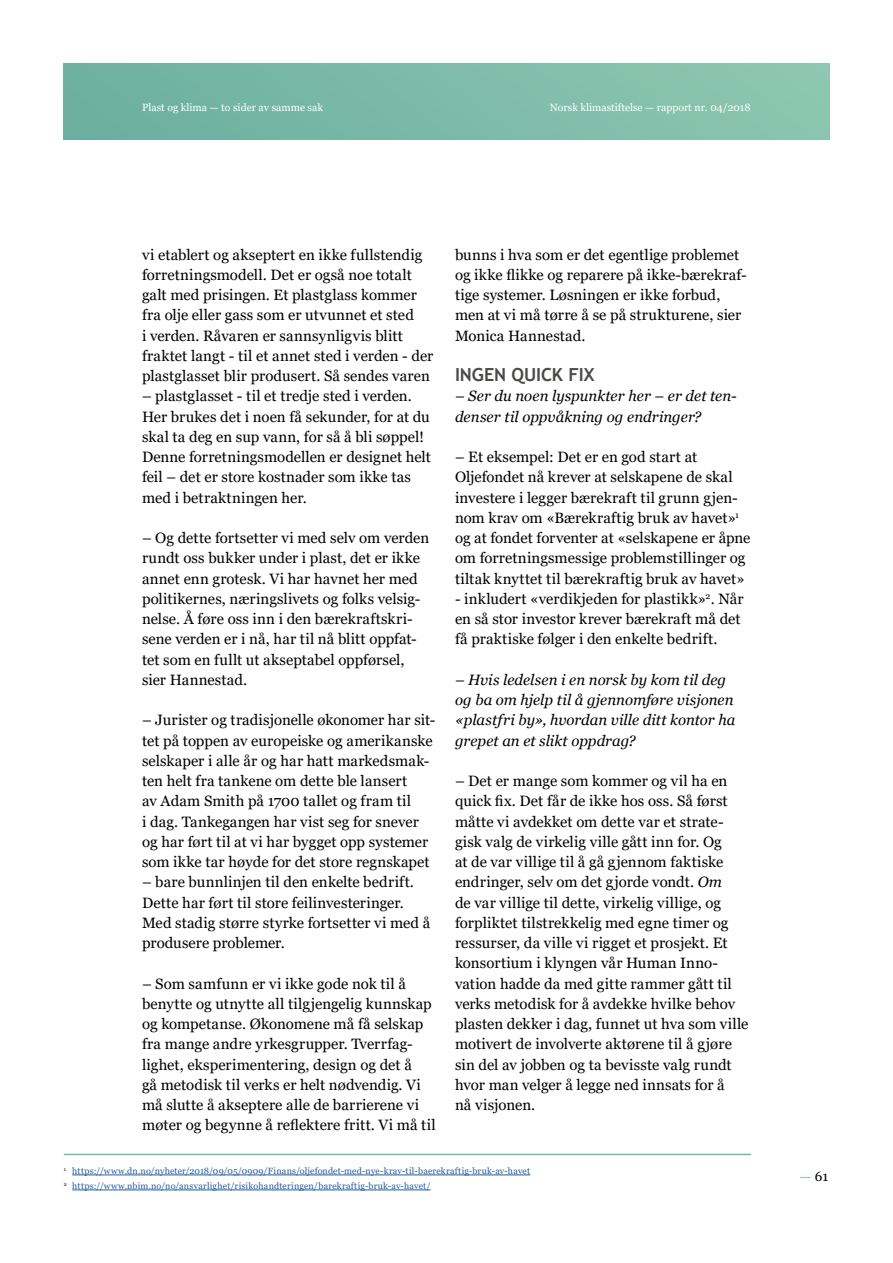
<style>
.page{position:relative;width:893px;height:1263px;background:#fff}
.page>*{position:absolute;margin:0;border:0;box-sizing:border-box;transform-origin:0 0}
.t1{font:700 18px "Trebuchet MS";letter-spacing:-.005em;color:#4a4a49}
.t2{font:15px/20.2px "Georgia";letter-spacing:.005em;color:#000}
.t3{font:italic 15px/20.2px "Georgia";color:#000}
.t4{font:13.5px "Georgia";color:#000}
.t5{font:10.5px "Georgia";color:#fff}
.t6{font:9px/15px "Georgia";letter-spacing:.02em;color:#275b9b}
.s1{font-style:italic}
.s2{color:#6fc09f}
</style>
<div class="page">
<div style="left:64px;top:64px;width:765px;height:75px;background:linear-gradient(to right,#6caf9f,#8ec6b1)"></div>
<hr style="left:72px;top:1175px;width:458px;height:1px;background:#275b9b">
<hr style="left:72px;top:1190px;width:359px;height:1px;background:#275b9b">
<hr style="left:64px;top:1154px;width:687px;height:1px;background:#6fc09f">
<p class="t5" style="left:142px;top:101px;width:183px">Plast og klima — to sider av samme sak</p>
<p class="t5" style="left:550px;top:101px;width:202px">Norsk klimastiftelse — rapport nr. 04/2018</p>
<p class="t2" style="left:142px;top:245px;width:293px">vi etablert og akseptert en ikke fullstendig forretningsmodell. Det er også noe totalt galt med prisingen. Et plastglass kommer fra olje eller gass som er utvunnet et sted<br>i verden. Råvaren er sannsynligvis blitt fraktet langt - til et annet sted i verden - der plastglasset blir produsert. Så sendes varen</p>
<p class="t2" style="left:142px;top:386px;width:290px">– plastglasset - til et tredje sted i verden.<br>Her brukes det i noen få sekunder, for at du skal ta deg en sup vann, for så å bli søppel!<br>Denne forretningsmodellen er designet helt feil – det er store kostnader som ikke tas med i betraktningen her.</p>
<p class="t2" style="left:142px;top:528px;width:289px">– Og dette fortsetter vi med selv om verden rundt oss bukker under i plast, det er ikke annet enn grotesk. Vi har havnet her med politikernes, næringslivets og folks velsig&shy;nelse. Å føre oss inn i den bærekraftskri&shy;sene verden er i nå, har til nå blitt oppfat&shy;tet som en fullt ut akseptabel oppførsel, sier Hannestad.</p>
<p class="t2" style="left:142px;top:710px;width:295px">– Jurister og tradisjonelle økonomer har sit&shy;tet på toppen av europeiske og amerikanske selskaper i alle år og har hatt markedsmak&shy;ten helt fra tankene om dette ble lansert<br>av Adam Smith på 1700 tallet og fram til<br>i dag. Tankegangen har vist seg for snever og har ført til at vi har bygget opp systemer som ikke tar høyde for det store regnskapet</p>
<p class="t2" style="left:142px;top:872px;width:290px">– bare bunnlinjen til den enkelte bedrift.<br>Dette har ført til store feilinvesteringer.<br>Med stadig større styrke fortsetter vi med å produsere problemer.</p>
<p class="t2" style="left:142px;top:974px;width:295px"><span class="s1">–</span> Som samfunn er vi ikke gode nok til å benytte og utnytte all tilgjengelig kunnskap og kompetanse. Økonomene må få selskap fra mange andre yrkesgrupper. Tverrfag&shy;lighet, eksperimentering, design og det å<br>gå metodisk til verks er helt nødvendig. Vi må slutte å akseptere alle de barrierene vi møter og begynne å reflektere fritt. Vi må til</p>
<p class="t2" style="left:455px;top:245px;width:293px">bunns i hva som er det egentlige problemet og ikke flikke og reparere på ikke-bærekraf&shy;tige systemer. Løsningen er ikke forbud, men at vi må tørre å se på strukturene, sier Monica Hannestad.</p>
<p class="t1" style="left:455px;top:363px;width:141px">INGEN QUICK FIX</p>
<p class="t3" style="left:455px;top:386px;width:283px">– Ser du noen lyspunkter her – er det ten&shy;denser til oppvåkning og endringer?</p>
<p class="t2" style="left:455px;top:447px;width:297px">– Et eksempel: Det er en god start at Oljefondet nå krever at selskapene de skal investere i legger bærekraft til grunn gjen&shy;nom krav om «Bærekraftig bruk av havet»<sup>1 </sup>og at fondet forventer at «selskapene er åpne om forretningsmessige problemstillinger og tiltak knyttet til bærekraftig bruk av havet»</p>
<p class="t2" style="left:455px;top:589px;width:290px">- inkludert «verdikjeden for plastikk»<sup>2</sup>. Når en så stor investor krever bærekraft må det få praktiske følger i den enkelte bedrift.</p>
<p class="t3" style="left:455px;top:670px;width:282px">– Hvis ledelsen i en norsk by kom til deg og ba om hjelp til å gjennomføre visjonen «plastfri by», hvordan ville ditt kontor ha grepet an et slikt oppdrag?</p>
<p class="t2" style="left:455px;top:771px;width:295px"><span class="s1">–</span> Det er mange som kommer og vil ha en quick fix. Det får de ikke hos oss. Så først måtte vi avdekket om dette var et strate&shy;gisk valg de virkelig ville gått inn for. Og<br>at de var villige til å gå gjennom faktiske endringer, selv om det gjorde vondt. <span class="s1">Om<br></span>de var villige til dette, virkelig villige, og forpliktet tilstrekkelig med egne timer og ressurser, da ville vi rigget et prosjekt. Et konsortium i klyngen vår Human Inno&shy;vation hadde da med gitte rammer gått til verks metodisk for å avdekke hvilke behov plasten dekker i dag, funnet ut hva som ville motivert de involverte aktørene til å gjøre sin del av jobben og ta bevisste valg rundt hvor man velger å legge ned innsats for å<br>nå visjonen.</p>
<p class="t6" style="left:64px;top:1164px;width:468px"><sup>1</sup> https://www.dn.no/nyheter/2018/09/05/0909/Finans/oljefondet-med-nye-krav-til-baerekraftig-bruk-av-havet<br><sup>2</sup> https://www.nbim.no/no/ansvarlighet/risikohandteringen/barekraftig-bruk-av-havet/</p>
<p class="t4" style="left:800px;top:1168px;width:30px"><span class="s2">—</span> 61</p>
</div>
